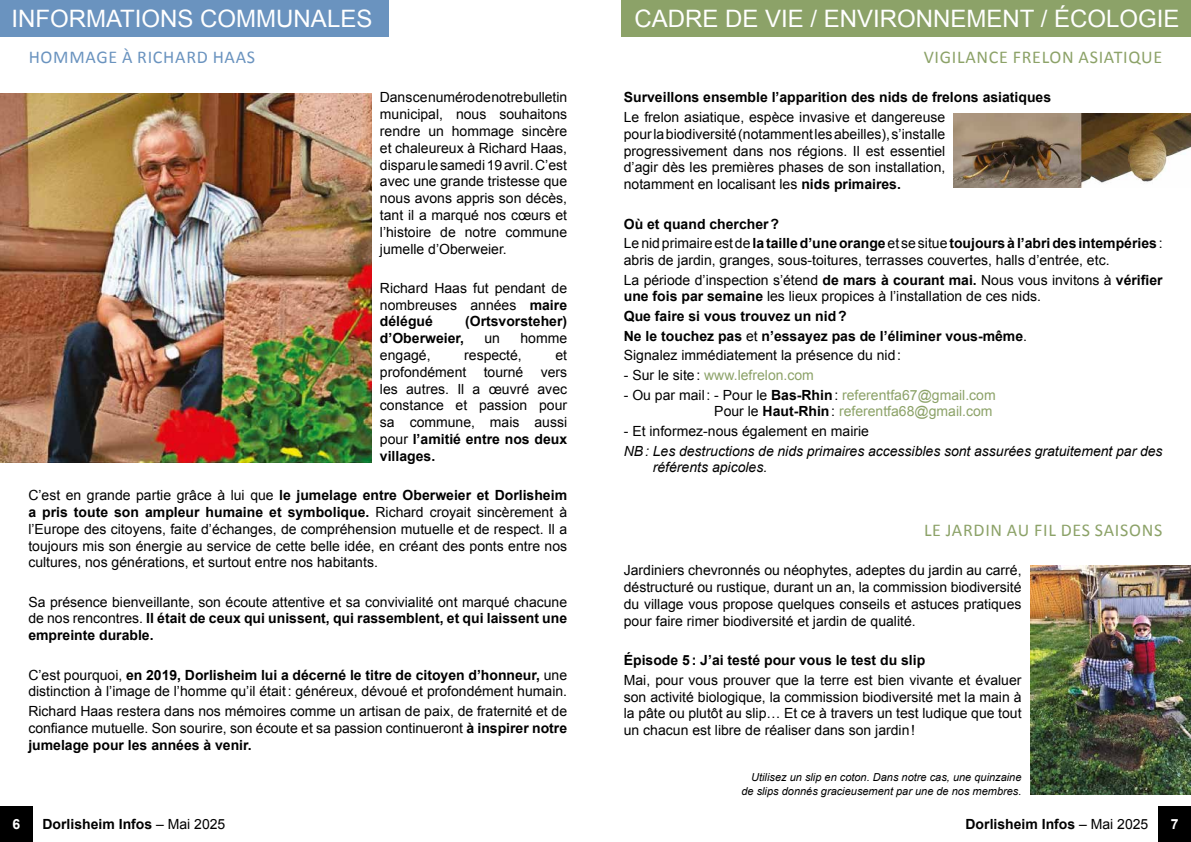
<style>
.page{position:relative;width:1191px;height:842px;background:#fff}
.page>*{position:absolute;margin:0;border:0;box-sizing:border-box;transform-origin:0 0}
.t1{font:24px "Arial";color:#fff}
.t2{font:18px "Calibri";letter-spacing:.04em;color:#8ca268}
.t3{font:18px "Calibri";letter-spacing:.04em;color:#6a93bf}
.t4{font:14px/16.8px "Arial";color:#000;text-align:justify}
.t5{font:700 14px/19.6px "Arial";color:#000}
.t6{font:14px/16.8px "Arial";color:#8ca268;text-align:right}
.t7{font:italic 14px/16.8px "Arial";color:#000}
.t8{font:700 14px "Arial";color:#fff}
.t9{font:italic 11px/14px "Arial";color:#000;text-align:right}
.s1{font-weight:700}
.s2{font-weight:400}
.s3{color:#000}
.s4{font-weight:700;color:#000}
</style>
<div class="page">
<div style="left:0;top:806px;width:33px;height:36px;background:#000"></div>
<div style="left:1158px;top:806px;width:33px;height:36px;background:#000"></div>
<div style="left:621px;top:0;width:570px;height:37px;background:#8ca268"></div>
<img style="left:954px;top:113px;width:237px;height:74px">
<img style="left:1030px;top:565px;width:161px;height:230px">
<div style="left:0;top:0;width:388px;height:37px;background:#6a93bf"></div>
<img style="left:0;top:94px;width:371px;height:368px">
<h1 class="t1" style="left:11px;top:3px;width:362px">INFORMATIONS COMMUNALES</h1>
<p class="t3" style="left:29px;top:45px;width:228px">HOMMAGE À RICHARD HAAS</p>
<p class="t4" style="left:380px;top:89px;width:189px">Dans ce numéro de notre bulletin municipal, nous souhaitons rendre un hommage sincère et chaleureux à Richard Haas, disparu le samedi 19 avril. C’est avec une grande tristesse que nous avons appris son décès, tant il a marqué nos cœurs et l’histoire de notre commune jumelle d’Oberweier.</p>
<p class="t4" style="left:380px;top:280px;width:189px">Richard Haas fut pendant de nombreuses années <span class="s1">maire délégué</span></p>
<p class="t5" style="left:465px;top:312px;width:103px">(Ortsvorsteher)</p>
<p class="t5" style="left:380px;top:329px;width:86px">d’Oberweier,</p>
<p class="t4" style="left:484px;top:330px;width:17px">un</p>
<p class="t4" style="left:520px;top:330px;width:48px">homme</p>
<p class="t4" style="left:380px;top:347px;width:52px">engagé,</p>
<p class="t4" style="left:464px;top:347px;width:59px">respecté,</p>
<p class="t4" style="left:380px;top:347px;width:189px;text-indent:175px">et profondément tourné vers les autres. Il a œuvré avec constance et passion pour sa commune, mais aussi pour <span class="s1">l’amitié entre nos deux villages.</span></p>
<p class="t4" style="left:28px;top:487px;width:540px">C’est en grande partie grâce à lui que <span class="s1">le jumelage entre Oberweier et Dorlisheim a pris toute son ampleur humaine et symbolique.</span> Richard croyait sincèrement à l’Europe des citoyens, faite d’échanges, de compréhension mutuelle et de respect. Il a toujours mis son énergie au service de cette belle idée, en créant des ponts entre nos cultures, nos générations, et surtout entre nos habitants.</p>
<p class="t4" style="left:28px;top:593px;width:540px">Sa présence bienveillante, son écoute attentive et sa convivialité ont marqué chacune de nos rencontres. <span class="s1">Il était de ceux qui unissent, qui rassemblent, et qui laissent une empreinte durable.</span></p>
<p class="t4" style="left:28px;top:666px;width:540px">C’est pourquoi, <span class="s1">en 2019, Dorlisheim lui a décerné le titre de citoyen d’honneur,</span> une distinction à l’image de l’homme qu’il était: généreux, dévoué et profondément humain.</p>
<p class="t4" style="left:28px;top:703px;width:540px">Richard Haas restera dans nos mémoires comme un artisan de paix, de fraternité et de confiance mutuelle. Son sourire, son écoute et sa passion continueront <span class="s1">à inspirer notre jumelage pour les années à venir.</span></p>
<h1 class="t1" style="left:634px;top:3px;width:547px">CADRE DE VIE / ENVIRONNEMENT / ÉCOLOGIE</h1>
<p class="t2" style="left:923px;top:45px;width:240px">VIGILANCE FRELON ASIATIQUE</p>
<p class="t5" style="left:624px;top:88px;width:429px">Surveillons ensemble l’apparition des nids de frelons asiatiques</p>
<p class="t4" style="left:624px;top:109px;width:323px">Le frelon asiatique, espèce invasive et dangereuse pour la biodiversité (notamment les abeilles), s’installe progressivement dans nos régions. Il est essentiel d’agir dès les premières phases de son installation, notamment en localisant les <span class="s1">nids primaires.</span></p>
<p class="t5" style="left:624px;top:214px;width:540px">Où et quand chercher?<br><span class="s2">Le nid primaire est de</span> la taille d’une orange <span class="s2">et se situe</span> toujours à l’abri des intempéries<span class="s2">:</span></p>
<p class="t4" style="left:624px;top:250px;width:540px;line-height:19.6px">abris de jardin, granges, sous-toitures, terrasses couvertes, halls d’entrée, etc.<br>La période d’inspection s’étend <span class="s1">de mars à courant mai.</span> Nous vous invitons à <span class="s1">vérifier</span></p>
<p class="t5" style="left:624px;top:287px;width:419px">une fois par semaine <span class="s2">les lieux propices à l’installation de ces nids.<br></span>Que faire si vous trouvez un nid?<br>Ne le touchez pas <span class="s2">et</span> n’essayez pas de l’éliminer vous-même<span class="s2">.<br>Signalez immédiatement la présence du nid:</span></p>
<p class="t6" style="left:624px;top:367px;width:192px"><span class="s3">- Sur le site:</span> www.lefrelon.com</p>
<p class="t6" style="left:624px;top:386px;width:373px"><span class="s3">- Ou par mail: - Pour le</span> <span class="s4">Bas-Rhin</span><span class="s3">:</span> referentfa67@gmail.com<br><span class="s3">Pour le</span> <span class="s4">Haut-Rhin</span><span class="s3">:</span> referentfa68@gmail.com</p>
<p class="t4" style="left:624px;top:423px;width:247px">- Et informez-nous également en mairie</p>
<p class="t7" style="left:653px;top:442px;width:511px;text-indent:-29px">NB: Les destructions de nids primaires accessibles sont assurées gratuitement par des référents apicoles.</p>
<p class="t2" style="left:924px;top:518px;width:240px">LE JARDIN AU FIL DES SAISONS</p>
<p class="t4" style="left:624px;top:562px;width:399px">Jardiniers chevronnés ou néophytes, adeptes du jardin au carré, déstructuré ou rustique, durant un an, la commission biodiversité du village vous propose quelques conseils et astuces pratiques pour faire rimer biodiversité et jardin de qualité.</p>
<p class="t5" style="left:624px;top:651px;width:303px">Épisode 5: J’ai testé pour vous le test du slip</p>
<p class="t4" style="left:624px;top:671px;width:399px">Mai, pour vous prouver que la terre est bien vivante et évaluer son activité biologique, la commission biodiversité met la main à la pâte ou plutôt au slip… Et ce à travers un test ludique que tout un chacun est libre de réaliser dans son jardin!</p>
<p class="t9" style="left:741px;top:771px;width:282px">Utilisez un slip en coton. Dans notre cas, une quinzaine de slips donnés gracieusement par une de nos membres.</p>
<p class="t8" style="left:12px;top:815px;width:9px">6</p>
<p class="t5" style="left:43px;top:815px;width:184px">Dorlisheim Infos <span class="s2">– Mai 2025</span></p>
<p class="t5" style="left:965px;top:815px;width:184px">Dorlisheim Infos <span class="s2">– Mai 2025</span></p>
<p class="t8" style="left:1170px;top:815px;width:9px">7</p>
</div>
